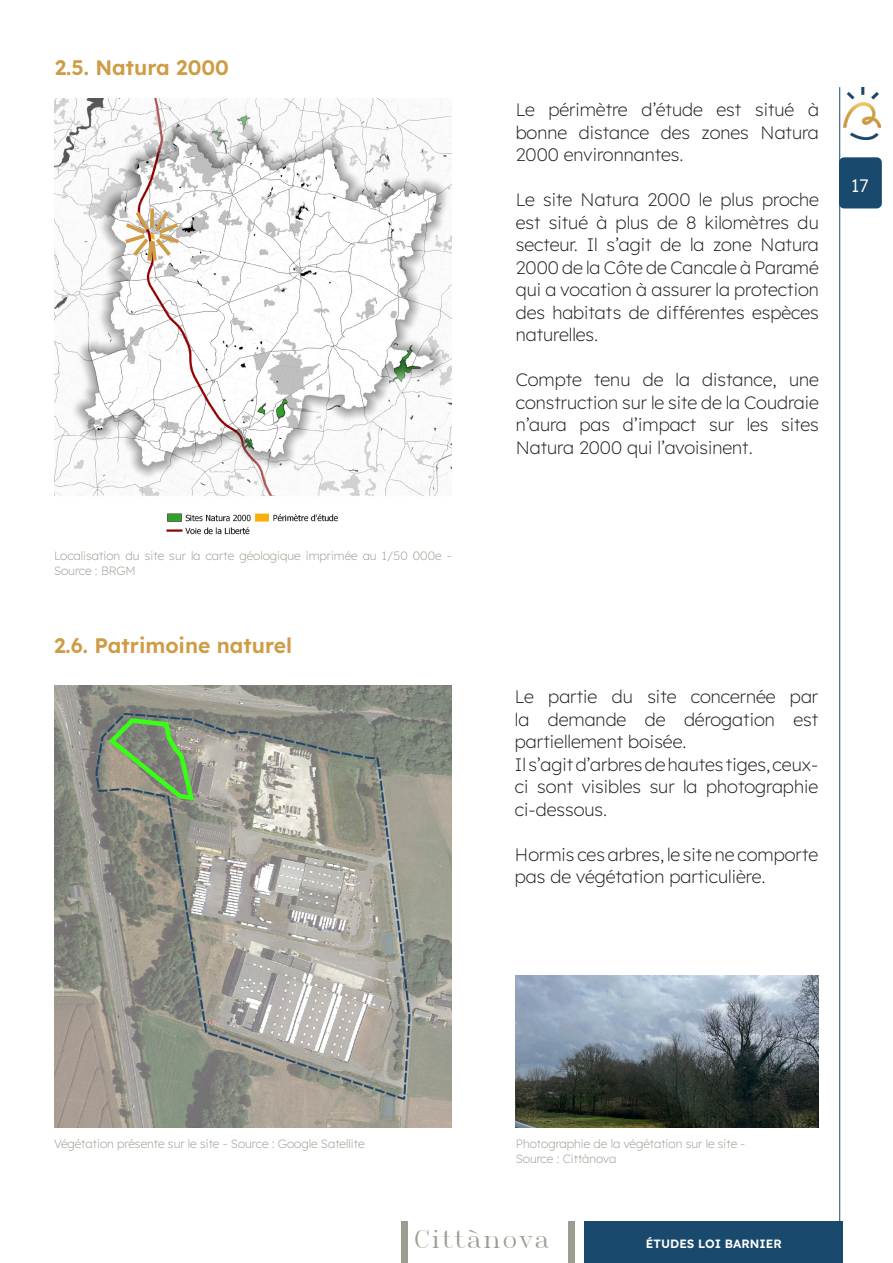
<style>
.page{position:relative;width:893px;height:1263px;background:#fff}
.page>*{position:absolute;margin:0;border:0;box-sizing:border-box;transform-origin:0 0}
.t1{font:24px "Roman T";letter-spacing:-.01em;color:#9b9d91}
.Titre_2{font:600 21px "Lexend Deca";color:#cf9c46}
.Corps_de_texte{font:200 18px/22.5px "Lexend Deca";color:#231f20;text-align:justify}
.t2{font:300 18px "Lexend Deca";color:#fff}
.Légende{font:200 12px/15px "Lexend Deca";color:#9b9d91}
.t3{font:600 12px "Lexend Deca";color:#fff}
</style>
<div class="page">
<div style="left:839px;top:157px;width:43px;height:51px;background:#194a6d;border-radius:5px"></div>
<hr style="left:839px;top:87px;width:1px;height:1176px;background:#194a6d">
<div style="left:568px;top:1221px;width:6px;height:42px;background:#9b9d91"></div>
<div style="left:401px;top:1221px;width:7px;height:42px;background:#9b9d91"></div>
<div style="left:585px;top:1221px;width:258px;height:42px;background:#194a6d"></div>
<img style="left:844px;top:87px;width:36px;height:52px">
<img style="left:54px;top:98px;width:397px;height:437px">
<img style="left:54px;top:685px;width:397px;height:442px">
<img style="left:516px;top:976px;width:302px;height:151px">
<svg style="left:121px;top:205px;width:62px;height:60px"></svg>
<svg style="left:105px;top:716px;width:92px;height:87px;background:#7f9972"></svg>
<p class="Titre_2" style="left:55px;top:52px;width:176px">2.5. Natura 2000</p>
<p class="Légende" style="left:54px;top:547px;width:399px">Localisation du site sur la carte géologique imprimée au 1/50 000e -<br>Source : BRGM</p>
<p class="Titre_2" style="left:54px;top:630px;width:240px">2.6. Patrimoine naturel</p>
<p class="Corps_de_texte" style="left:516px;top:97px;width:305px">Le périmètre d’étude est situé à bonne distance des zones Natura 2000 environnantes.</p>
<p class="Corps_de_texte" style="left:516px;top:187px;width:305px">Le site Natura 2000 le plus proche est situé à plus de 8 kilomètres du secteur. Il s’agit de la zone Natura 2000 de la Côte de Cancale à Paramé qui a vocation à assurer la protection des habitats de différentes espèces naturelles.</p>
<p class="Corps_de_texte" style="left:516px;top:367px;width:305px">Compte tenu de la distance, une construction sur le site de la Coudraie n’aura pas d’impact sur les sites Natura 2000 qui l’avoisinent.</p>
<p class="t2" style="left:851px;top:172px;width:19px">17</p>
<p class="Corps_de_texte" style="left:515px;top:684px;width:305px">Le partie du site concernée par la demande de dérogation est partiellement boisée.</p>
<p class="Corps_de_texte" style="left:515px;top:752px;width:305px">Il s’agit d’arbres de hautes tiges, ceux&shy;ci sont visibles sur la photographie ci-dessous.</p>
<p class="Corps_de_texte" style="left:515px;top:842px;width:305px">Hormis ces arbres, le site ne comporte pas de végétation particulière.</p>
<p class="Légende" style="left:54px;top:1135px;width:312px">Végétation présente sur le site - Source : Google Satellite</p>
<p class="Légende" style="left:516px;top:1135px;width:231px">Photographie de la végétation sur le site -</p>
<p class="Légende" style="left:516px;top:1150px;width:102px">Source : Cittànova</p>
<h1 class="t1" style="left:413px;top:1223px;width:139px">Cittànova</h1>
<p class="t3" style="left:646px;top:1235px;width:137px">ÉTUDES LOI BARNIER</p>
</div>
